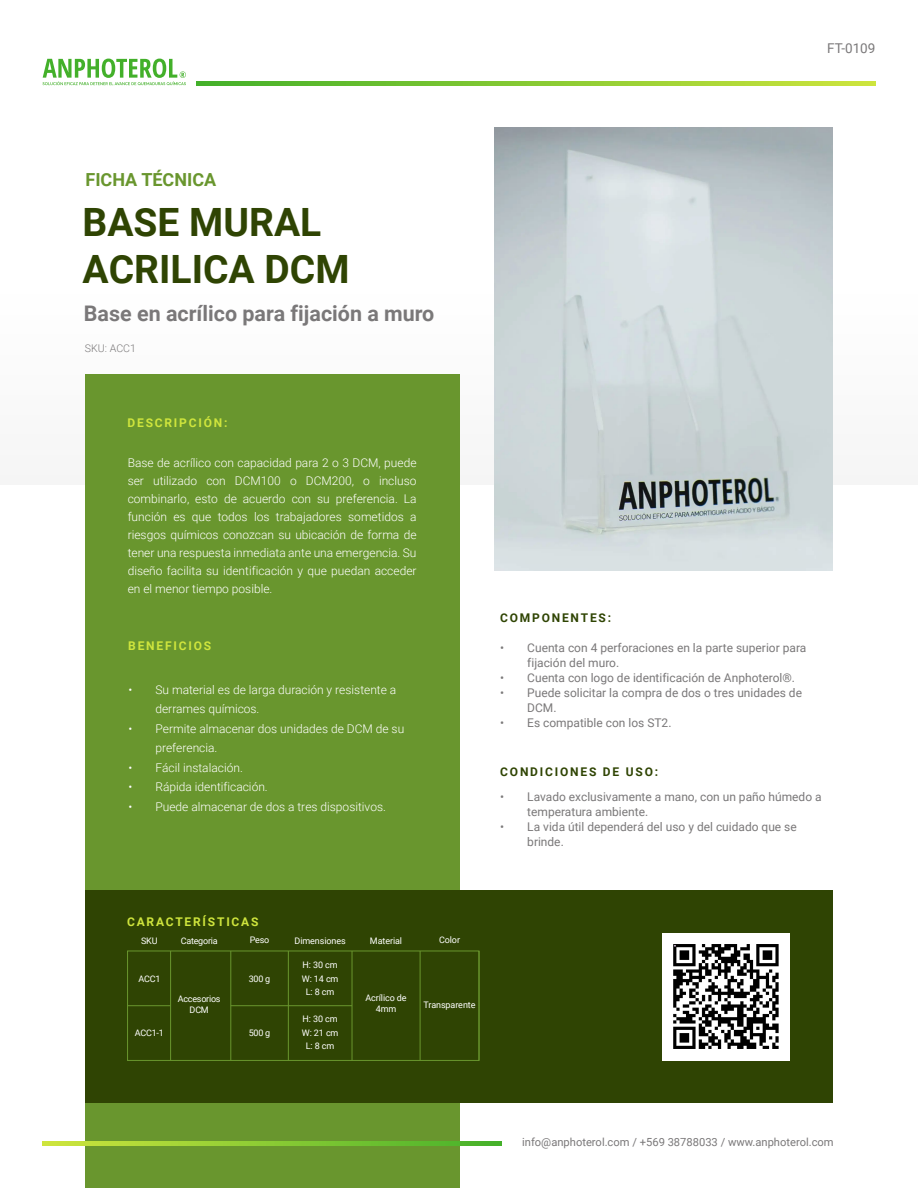
<style>
.page{position:relative;width:918px;height:1188px;background:#fff}
.page>*{position:absolute;margin:0;border:0;box-sizing:border-box;transform-origin:0 0}
.t1{font:700 39px/46.8px "Roboto";color:#2f4403}
.t2{font:700 21.45px "Roboto";color:#7a7879}
.t3{font:700 18px "Roboto";color:#69962e}
.t4{font:13.5px "Roboto";color:#7a7879}
.t5{font:300 12px/18px "Roboto";color:#fff}
.t6{font:12px/15px "Roboto";color:#7a7879}
.t7{font:700 12px "Roboto";letter-spacing:.15em;color:#cfe53d}
.t8{font:700 12px "Roboto";letter-spacing:.15em;color:#2f4403}
.t9{font:11.1px "Roboto";color:#7a7879}
.t10{font:300 10.65px "Roboto";color:#7a7879}
.t11{font:9px/13.5px "Roboto";letter-spacing:-.01em;color:#fff;text-align:center}
</style>
<div class="page">
<div style="left:85px;top:374px;width:374px;height:814px;background:#69962e"></div>
<div style="left:85px;top:890px;width:748px;height:213px;background:#2f4403"></div>
<hr style="left:128px;top:1005px;width:43px;height:1px;background:#69962e">
<hr style="left:231px;top:1005px;width:121px;height:1px;background:#69962e">
<hr style="left:231px;top:951px;width:1px;height:109px;background:#69962e">
<hr style="left:288px;top:951px;width:1px;height:109px;background:#69962e">
<hr style="left:170px;top:951px;width:1px;height:109px;background:#69962e">
<hr style="left:352px;top:951px;width:1px;height:109px;background:#69962e">
<hr style="left:420px;top:951px;width:1px;height:109px;background:#69962e">
<hr style="left:479px;top:951px;width:1px;height:109px;background:#69962e">
<div style="left:127px;top:951px;width:352px;height:110px;border:1px solid #69962e"></div>
<svg style="left:196px;top:81px;width:679px;height:4px;background:#88ca33"></svg>
<svg style="left:43px;top:59px;width:143px;height:26px"></svg>
<div style="left:663px;top:933px;width:127px;height:127px;background:#fff"></div>
<img style="left:673px;top:944px;width:106px;height:105px">
<img style="left:494px;top:128px;width:339px;height:442px">
<svg style="left:43px;top:1141px;width:459px;height:4px;background:#89ca33"></svg>
<p class="t4" style="left:827px;top:39px;width:50px">FT-0109</p>
<h3 class="t3" style="left:86px;top:167px;width:132px">FICHA TÉCNICA</h3>
<h1 class="t1" style="left:83px;top:198px;width:269px">BASE MURAL<br>ACRILICA DCM</h1>
<h2 class="t2" style="left:84px;top:298px;width:352px">Base en acrílico para fijación a muro</h2>
<p class="t10" style="left:85px;top:340px;width:52px">SKU: ACC1</p>
<p class="t7" style="left:128px;top:415px;width:101px">DESCRIPCIÓN:</p>
<p class="t5" style="left:128px;top:453px;width:290px;text-align:justify">Base de acrílico con capacidad para 2 o 3 DCM, puede ser utilizado con DCM100 o DCM200, o incluso combinarlo, esto de acuerdo con su preferencia. La función es que todos los trabajadores sometidos a riesgos químicos conozcan su ubicación de forma de tener una respuesta inmediata ante una emergencia. Su diseño facilita su identificación y que puedan acceder en el menor tiempo posible.</p>
<p class="t7" style="left:128px;top:637px;width:84px">BENEFICIOS</p>
<p class="t5" style="left:155px;top:679px;width:242px;line-height:19.5px;text-indent:-27px">• Su material es de larga duración y resistente a derrames químicos.</p>
<p class="t5" style="left:155px;top:718px;width:250px;line-height:19.5px;text-indent:-27px">• Permite almacenar dos unidades de DCM de su preferencia.</p>
<p class="t5" style="left:128px;top:758px;width:116px">• Fácil instalación.</p>
<p class="t5" style="left:128px;top:778px;width:141px">• Rápida identificación.</p>
<p class="t5" style="left:128px;top:797px;width:259px">• Puede almacenar de dos a tres dispositivos.</p>
<p class="t8" style="left:500px;top:609px;width:112px">COMPONENTES:</p>
<p class="t6" style="left:527px;top:640px;width:281px;text-indent:-27px">• Cuenta con 4 perforaciones en la parte superior para fijación del muro.</p>
<p class="t6" style="left:500px;top:670px;width:296px">• Cuenta con logo de identificación de Anphoterol®.</p>
<p class="t6" style="left:527px;top:685px;width:276px;text-indent:-27px">• Puede solicitar la compra de dos o tres unidades de<br>DCM.</p>
<p class="t6" style="left:500px;top:715px;width:173px">• Es compatible con los ST2.</p>
<p class="t8" style="left:500px;top:763px;width:159px">CONDICIONES DE USO:</p>
<p class="t6" style="left:527px;top:789px;width:296px;text-indent:-27px">• Lavado exclusivamente a mano, con un paño húmedo a temperatura ambiente.</p>
<p class="t6" style="left:527px;top:819px;width:271px;text-indent:-27px">• La vida útil dependerá del uso y del cuidado que se brinde.</p>
<p class="t7" style="left:127px;top:913px;width:133px">CARACTERÍSTICAS</p>
<p class="t11" style="left:181px;top:934px;width:38px">Categoria</p>
<p class="t11" style="left:250px;top:933px;width:21px">Peso</p>
<p class="t11" style="left:141px;top:934px;width:18px">SKU</p>
<p class="t11" style="left:138px;top:972px;width:23px">ACC1</p>
<p class="t11" style="left:135px;top:1026px;width:31px">ACC1-1</p>
<p class="t11" style="left:178px;top:993px;width:44px;line-height:10.8px">Accesorios<br>DCM</p>
<p class="t11" style="left:249px;top:972px;width:23px">300 g</p>
<p class="t11" style="left:249px;top:1026px;width:23px">500 g</p>
<p class="t11" style="left:295px;top:934px;width:53px">Dimensiones</p>
<p class="t11" style="left:302px;top:958px;width:38px">H: 30 cm<br>W: 14 cm<br>L: 8 cm</p>
<p class="t11" style="left:302px;top:1012px;width:38px">H: 30 cm<br>W: 21 cm<br>L: 8 cm</p>
<p class="t11" style="left:370px;top:934px;width:34px">Material</p>
<p class="t11" style="left:439px;top:933px;width:22px">Color</p>
<p class="t11" style="left:365px;top:992px;width:43px;line-height:10.8px">Acrílico de<br>4mm</p>
<p class="t11" style="left:424px;top:997px;width:53px">Transparente</p>
<p class="t9" style="left:522px;top:1134px;width:313px">info@anphoterol.com / +569 38788033 / www.anphoterol.com</p>
</div>
